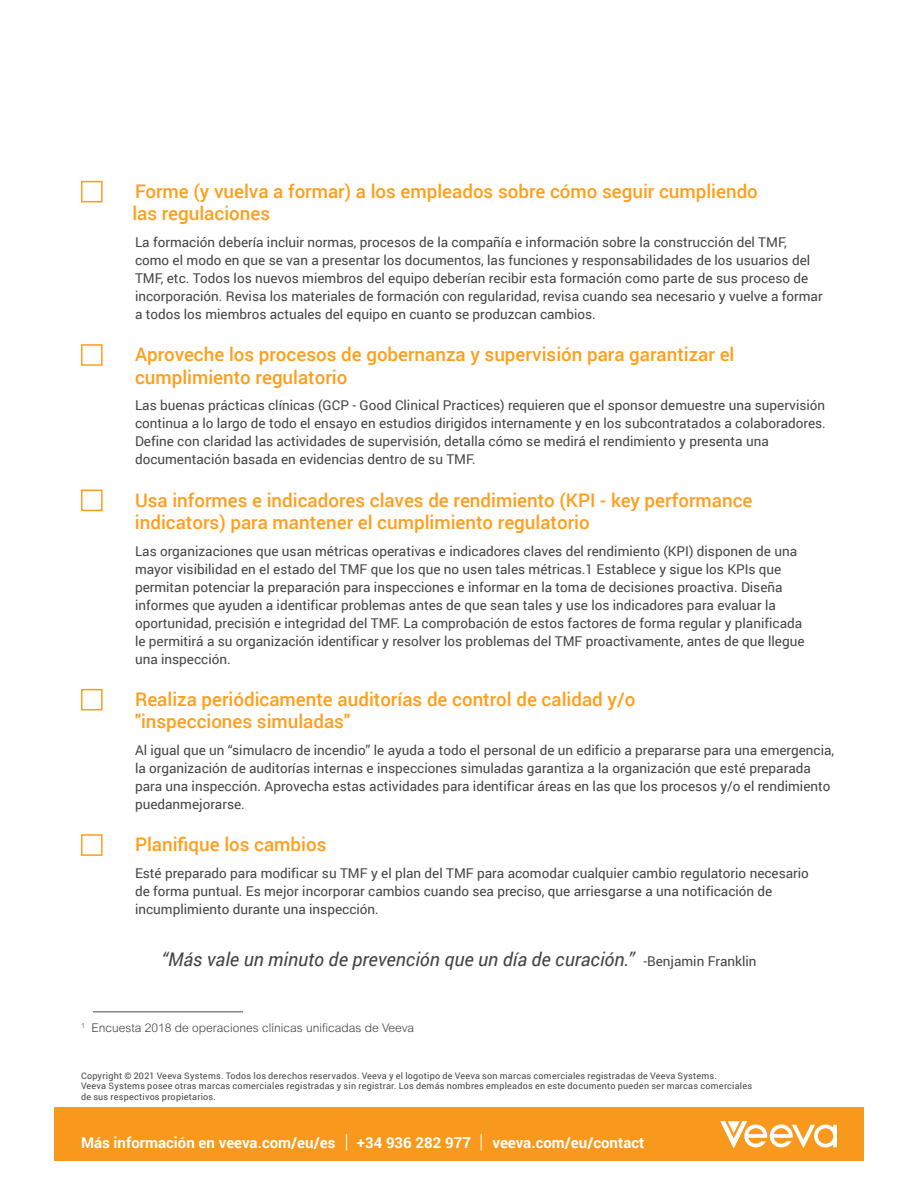
<style>
.page{position:relative;width:918px;height:1188px;background:#fff}
.page>*{position:absolute;margin:0;border:0;box-sizing:border-box;transform-origin:0 0}
.t1{font:500 18.75px/22.5px "Roboto";color:#ff9e1a}
.t2{font:italic 18.75px "Roboto";color:#444}
.t3{font:700 15px "Roboto";color:#fff}
.t4{font:13.5px/18px "Roboto";color:#444}
.t5{font:300 12px "Arial MT Std";color:#444}
.t6{font:9px/10.5px "Roboto";letter-spacing:.025em;color:#444}
.s1{font-style:normal;font-size:13.5px}
.s2{font-weight:300;font-size:19.5px}
</style>
<div class="page">
<div style="left:81px;top:181px;width:22px;height:21px;border:2px solid #ff9e1a"></div>
<div style="left:81px;top:344px;width:22px;height:22px;border:2px solid #ff9e1a"></div>
<div style="left:81px;top:490px;width:22px;height:21px;border:2px solid #ff9e1a"></div>
<div style="left:81px;top:689px;width:22px;height:21px;border:2px solid #ff9e1a"></div>
<div style="left:81px;top:834px;width:22px;height:22px;border:2px solid #ff9e1a"></div>
<div style="left:54px;top:1107px;width:810px;height:54px;background:#f8991d"></div>
<svg style="left:720px;top:1121px;width:117px;height:27px"></svg>
<hr style="left:93px;top:1011px;width:150px;height:1px;background:#444">
<h1 class="t1" style="left:132px;top:179px;width:627px">Forme (y vuelva a formar) a los empleados sobre cómo seguir cumpliendo las regulaciones</h1>
<p class="t4" style="left:135px;top:233px;width:689px">La formación debería incluir normas, procesos de la compañía e información sobre la construcción del TMF, como el modo en que se van a presentar los documentos, las funciones y responsabilidades de los usuarios del TMF, etc. Todos los nuevos miembros del equipo deberían recibir esta formación como parte de sus proceso de incorporación. Revisa los materiales de formación con regularidad, revisa cuando sea necesario y vuelve a formar a todos los miembros actuales del equipo en cuanto se produzcan cambios.</p>
<h1 class="t1" style="left:135px;top:343px;width:601px">Aproveche los procesos de gobernanza y supervisión para garantizar el cumplimiento regulatorio</h1>
<p class="t4" style="left:135px;top:396px;width:692px">Las buenas prácticas clínicas (GCP - Good Clinical Practices) requieren que el sponsor demuestre una supervisión continua a lo largo de todo el ensayo en estudios dirigidos internamente y en los subcontratados a colaboradores.<br>Define con claridad las actividades de supervisión, detalla cómo se medirá el rendimiento y presenta una documentación basada en evidencias dentro de su TMF.</p>
<h1 class="t1" style="left:135px;top:488px;width:619px">Usa informes e indicadores claves de rendimiento (KPI - key performance indicators) para mantener el cumplimiento regulatorio</h1>
<p class="t4" style="left:135px;top:541px;width:671px">Las organizaciones que usan métricas operativas e indicadores claves del rendimiento (KPI) disponen de una mayor visibilidad en el estado del TMF que los que no usen tales métricas.1 Establece y sigue los KPIs que permitan potenciar la preparación para inspecciones e informar en la toma de decisiones proactiva. Diseña informes que ayuden a identificar problemas antes de que sean tales y use los indicadores para evaluar la oportunidad, precisión e integridad del TMF. La comprobación de estos factores de forma regular y planificada le permitirá a su organización identificar y resolver los problemas del TMF proactivamente, antes de que llegue una inspección.</p>
<h1 class="t1" style="left:135px;top:687px;width:502px">Realiza periódicamente auditorías de control de calidad y/o "inspecciones simuladas"</h1>
<p class="t4" style="left:135px;top:741px;width:701px">Al igual que un “simulacro de incendio” le ayuda a todo el personal de un edificio a prepararse para una emergencia, la organización de auditorías internas e inspecciones simuladas garantiza a la organización que esté preparada para una inspección. Aprovecha estas actividades para identificar áreas en las que los procesos y/o el rendimiento puedanmejorarse.</p>
<h1 class="t1" style="left:135px;top:833px;width:193px">Planifique los cambios</h1>
<p class="t4" style="left:135px;top:864px;width:675px">Esté preparado para modificar su TMF y el plan del TMF para acomodar cualquier cambio regulatorio necesario de forma puntual. Es mejor incorporar cambios cuando sea preciso, que arriesgarse a una notificación de incumplimiento durante una inspección.</p>
<h1 class="t2" style="left:161px;top:946px;width:597px">“Más vale un minuto de prevención que un día de curación.” <span class="s1">-Benjamin Franklin</span></h1>
<p class="t5" style="left:81px;top:1021px;width:335px"><sup>1</sup> Encuesta 2018 de operaciones clínicas unificadas de Veeva</p>
<p class="t6" style="left:81px;top:1070px;width:673px">Copyright © 2021 Veeva Systems. Todos los derechos reservados. Veeva y el logotipo de Veeva son marcas comerciales registradas de Veeva Systems.<br>Veeva Systems posee otras marcas comerciales registradas y sin registrar. Los demás nombres empleados en este documento pueden ser marcas comerciales de sus respectivos propietarios.</p>
<p class="t3" style="left:81px;top:1132px;width:565px">Más información en veeva.com/eu/es <span class="s2">|</span> +34 936 282 977 <span class="s2">|</span> veeva.com/eu/contact</p>
</div>
